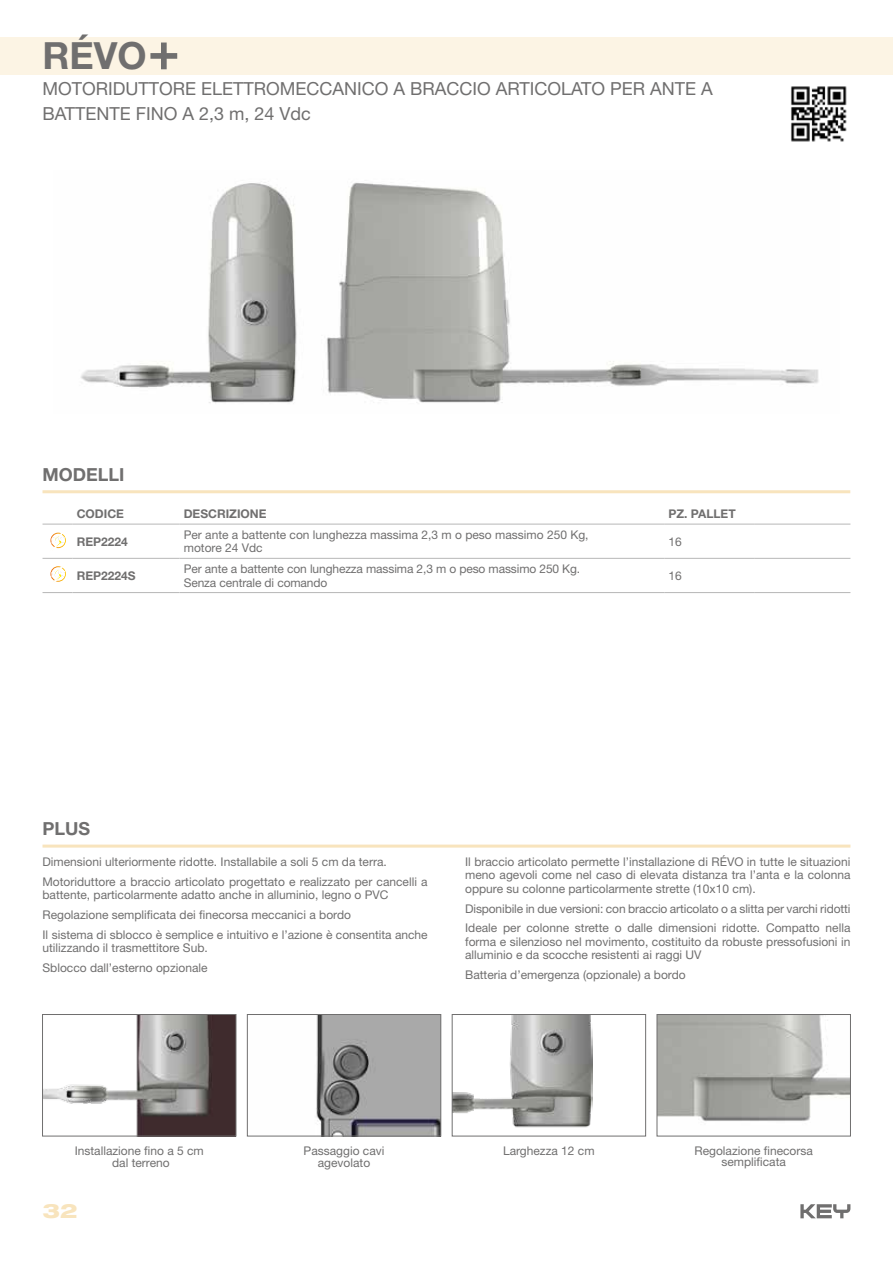
<style>
.page{position:relative;width:893px;height:1263px;background:#fff}
.page>*{position:absolute;margin:0;border:0;box-sizing:border-box;transform-origin:0 0}
.t1{font:700 37.5px "Helvetica Neue LT Std";color:#706f6f}
.t2{font:800 expanded 19.8px "Helvetica Neue LT Std";color:#f8e4bd}
.t3{font:18px/25.5px "Helvetica Neue LT Std";color:#706f6f}
.t4{font:700 18px "Helvetica Neue LT Std";color:#706f6f}
.t5{font:12px/13.5px "Helvetica Neue LT Std";color:#706f6f}
.t6{font:700 12px "Helvetica Neue LT Std";color:#706f6f}
</style>
<div class="page">
<svg style="left:800px;top:1204px;width:50px;height:14px"></svg>
<img style="left:80px;top:182px;width:739px;height:221px">
<svg style="left:43px;top:844px;width:807px;height:4px;background:#f9eacd"></svg>
<hr style="left:43px;top:490px;width:807px;height:3px;background:#f8e4bd">
<div style="left:0;top:37px;width:893px;height:37px;background:#fcf4e4"></div>
<img style="left:44px;top:1016px;width:190px;height:118px">
<div style="left:42px;top:1014px;width:194px;height:122px;border:1px solid #706f6f"></div>
<img style="left:316px;top:1016px;width:123px;height:118px">
<div style="left:247px;top:1014px;width:194px;height:122px;border:1px solid #706f6f"></div>
<img style="left:454px;top:1016px;width:138px;height:112px">
<div style="left:452px;top:1014px;width:194px;height:122px;border:1px solid #706f6f"></div>
<img style="left:659px;top:1016px;width:190px;height:105px">
<div style="left:657px;top:1014px;width:194px;height:122px;border:1px solid #706f6f"></div>
<hr style="left:72px;top:524px;width:107px;height:1px;background:#b7b7b7">
<hr style="left:179px;top:524px;width:485px;height:1px;background:#b7b7b7">
<hr style="left:664px;top:524px;width:90px;height:1px;background:#b7b7b7">
<hr style="left:754px;top:524px;width:96px;height:1px;background:#b7b7b7">
<svg style="left:43px;top:524px;width:29px;height:69px"></svg>
<hr style="left:72px;top:558px;width:107px;height:1px;background:#b7b7b7">
<hr style="left:179px;top:558px;width:485px;height:1px;background:#b7b7b7">
<hr style="left:72px;top:592px;width:107px;height:1px;background:#b7b7b7">
<hr style="left:179px;top:592px;width:485px;height:1px;background:#b7b7b7">
<hr style="left:664px;top:558px;width:90px;height:1px;background:#b7b7b7">
<hr style="left:664px;top:592px;width:90px;height:1px;background:#b7b7b7">
<hr style="left:754px;top:558px;width:96px;height:1px;background:#b7b7b7">
<hr style="left:754px;top:592px;width:96px;height:1px;background:#b7b7b7">
<svg style="left:150px;top:43px;width:27px;height:26px"></svg>
<img style="left:791px;top:86px;width:56px;height:56px">
<h1 class="t1" style="left:43px;top:33px;width:106px">RÉVO</h1>
<h3 class="t3" style="left:43px;top:75px;width:672px">MOTORIDUTTORE ELETTROMECCANICO A BRACCIO ARTICOLATO PER ANTE A<br>BATTENTE FINO A 2,3 m, 24 Vdc</h3>
<h3 class="t4" style="left:43px;top:463px;width:83px">MODELLI</h3>
<p class="t6" style="left:77px;top:506px;width:49px">CODICE</p>
<p class="t6" style="left:184px;top:506px;width:84px">DESCRIZIONE</p>
<p class="t6" style="left:668px;top:506px;width:69px">PZ. PALLET</p>
<p class="t6" style="left:77px;top:534px;width:53px">REP2224</p>
<p class="t5" style="left:184px;top:528px;width:406px">Per ante a battente con lunghezza massima 2,3 m o peso massimo 250 Kg, motore 24 Vdc</p>
<p class="t5" style="left:668px;top:534px;width:15px">16</p>
<p class="t6" style="left:77px;top:568px;width:60px">REP2224S</p>
<p class="t5" style="left:184px;top:562px;width:398px">Per ante a battente con lunghezza massima 2,3 m o peso massimo 250 Kg.<br>Senza centrale di comando</p>
<p class="t5" style="left:668px;top:569px;width:15px">16</p>
<h3 class="t4" style="left:43px;top:818px;width:49px">PLUS</h3>
<p class="t5" style="left:43px;top:851px;width:387px;line-height:20px">Dimensioni ulteriormente ridotte. Installabile a soli 5 cm da terra.<br>Motoriduttore a braccio articolato progettato e realizzato per cancelli a</p>
<p class="t5" style="left:43px;top:884px;width:387px;line-height:20px">battente, particolarmente adatto anche in alluminio, legno o PVC<br>Regolazione semplificata dei finecorsa meccanici a bordo<br>Il sistema di sblocco è semplice e intuitivo e l’azione è consentita anche</p>
<p class="t5" style="left:43px;top:938px;width:167px;line-height:19.8px">utilizzando il trasmettitore Sub.<br>Sblocco dall’esterno opzionale</p>
<p class="t5" style="left:465px;top:854px;width:387px;text-align:justify">Il braccio articolato permette l’installazione di RÉVO in tutte le situazioni meno agevoli come nel caso di elevata distanza tra l’anta e la colonna oppure su colonne particolarmente strette (10x10 cm).</p>
<p class="t5" style="left:465px;top:898px;width:387px;line-height:19.8px">Disponibile in due versioni: con braccio articolato o a slitta per varchi ridotti<br>Ideale per colonne strette o dalle dimensioni ridotte. Compatto nella</p>
<p class="t5" style="left:465px;top:935px;width:387px">forma e silenzioso nel movimento, costituito da robuste pressofusioni in alluminio e da scocche resistenti ai raggi UV</p>
<p class="t5" style="left:465px;top:968px;width:222px">Batteria d’emergenza (opzionale) a bordo</p>
<p class="t5" style="left:304px;top:1144px;width:82px;line-height:11.7px;text-align:center">Passaggio cavi agevolato</p>
<p class="t5" style="left:694px;top:1144px;width:120px;line-height:11.7px;text-align:center">Regolazione finecorsa semplificata</p>
<p class="t5" style="left:75px;top:1144px;width:131px;line-height:11.7px;text-align:center">Installazione fino a 5 cm dal terreno</p>
<p class="t5" style="left:503px;top:1144px;width:93px">Larghezza 12 cm</p>
<h2 class="t2" style="left:43px;top:1198px;width:37px">32</h2>
</div>
